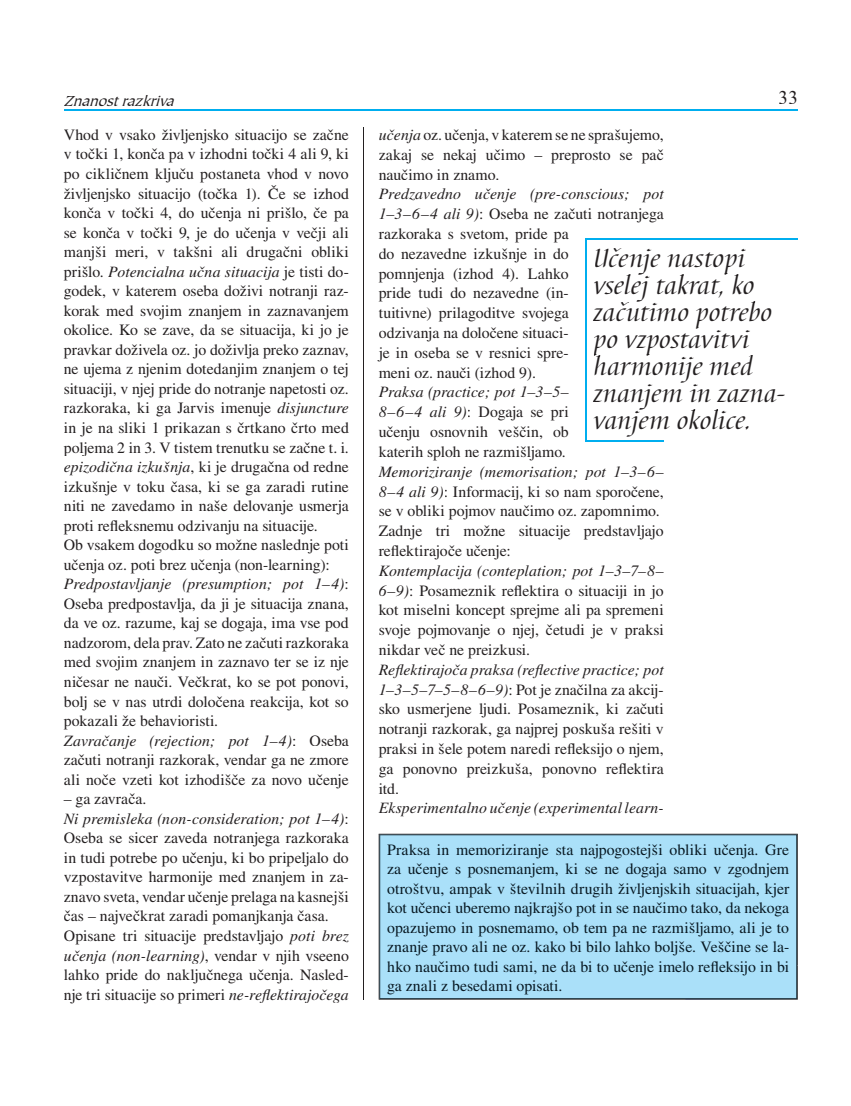
<style>
.page{position:relative;width:851px;height:1106px;background:#fff}
.page>*{position:absolute;margin:0;border:0;box-sizing:border-box;transform-origin:0 0}
.t1{font:italic 27px/54px "Barbedor TCE";color:#231f20}
.t2{font:19.5px "Nimbus Rom No 9 TCE";color:#231f20}
.t3{font:15.75px/19.5px "SS Times";color:#231f20}
.t4{font:15.75px/19.5px "SS Times";color:#071822;text-align:justify}
.t5{font:italic 15.75px "SS Times";letter-spacing:.005em;color:#231f20}
.t6{font:italic 15px "Tiepolo Itc TCE";color:#231f20}
.s1{font-style:italic}
</style>
<div class="page">
<hr style="left:64px;top:109px;width:733px;height:2px;background:#00aeef">
<hr style="left:363px;top:128px;width:1px;height:871px;background:#231f20">
<hr style="left:585px;top:238px;width:212px;height:2px;background:#00aeef">
<hr style="left:585px;top:238px;width:1px;height:204px;background:#00aeef">
<hr style="left:585px;top:440px;width:78px;height:2px;background:#00aeef">
<hr style="left:595px;top:274px;width:150px;height:1px;background:#231f20">
<hr style="left:593px;top:301px;width:161px;height:1px;background:#231f20">
<hr style="left:594px;top:355px;width:156px;height:1px;background:#231f20">
<hr style="left:593px;top:409px;width:155px;height:1px;background:#231f20">
<img style="left:685px;top:965px;width:112px;height:34px">
<div style="left:379px;top:834px;width:417px;height:164px;background:#aae0f9"></div>
<div style="left:387px;top:843px;width:402px;height:15px;background:#aae0f9"></div>
<div style="left:387px;top:863px;width:402px;height:14px;background:#aae0f9"></div>
<div style="left:387px;top:882px;width:402px;height:15px;background:#aae0f9"></div>
<div style="left:387px;top:902px;width:402px;height:14px;background:#aae0f9"></div>
<div style="left:387px;top:921px;width:402px;height:15px;background:#aae0f9"></div>
<div style="left:387px;top:941px;width:401px;height:14px;background:#aae0f9"></div>
<div style="left:387px;top:960px;width:402px;height:15px;background:#aae0f9"></div>
<div style="left:387px;top:980px;width:174px;height:14px;background:#aae0f9"></div>
<p class="t6" style="left:64px;top:91px;width:117px">Znanostrazkriva</p>
<p class="t3" style="left:64px;top:125px;width:286px">Vhod v vsako življenjsko situacijo se za~ne v to~ki 1, kon~a pa v izhodni to~ki 4 ali 9, ki po cikli~nem klju~u postaneta vhod v novo življenjsko situacijo (to~ka 1). ^e se izhod kon~a v to~ki 4, do u~enja ni pri{lo, ~e pa se kon~a v to~ki 9, je do u~enja v ve~ji ali manj{i meri, v tak{ni ali druga~ni obliki pri{lo. <span class="s1">Potencialna u~na situacija</span> je tisti do&shy;godek, v katerem oseba doživi notranji raz&shy;korak med svojim znanjem in zaznavanjem okolice. Ko se zave, da se situacija, ki jo je pravkar doživela oz. jo doživlja preko zaznav, ne ujema z njenim dotedanjim znanjem o tej situaciji, v njej pride do notranje napetosti oz. razkoraka, ki ga Jarvis imenuje <span class="s1">disjuncture </span>in je na sliki 1 prikazan s ~rtkano ~rto med poljema 2 in 3. V tistem trenutku se za~ne t. i. <span class="s1">epizodi~na izku{nja</span>, ki je druga~na od redne izku{nje v toku ~asa, ki se ga zaradi rutine niti ne zavedamo in na{e delovanje usmerja proti refleksnemu odzivanju na situacije.<br>Ob vsakem dogodku so možne naslednje poti u~enja oz. poti brez u~enja (non-learning):<br><span class="s1">Predpostavljanje (presumption; pot 1–4)</span>:<br>Oseba predpostavlja, da ji je situacija znana, da ve oz. razume, kaj se dogaja, ima vse pod nadzorom, dela prav. Zato ne za~uti razkoraka med svojim znanjem in zaznavo ter se iz nje ni~esar ne nau~i. Ve~krat, ko se pot ponovi, bolj se v nas utrdi dolo~ena reakcija, kot so pokazali že behavioristi.<br><span class="s1">Zavra~anje (rejection; pot 1–4)</span>: Oseba za~uti notranji razkorak, vendar ga ne zmore ali no~e vzeti kot izhodi{~e za novo u~enje</p>
<p class="t3" style="left:64px;top:789px;width:286px">– ga zavra~a.<br><span class="s1">Ni premisleka (non-consideration; pot 1–4)</span>:<br>Oseba se sicer zaveda notranjega razkoraka in tudi potrebe po u~enju, ki bo pripeljalo do vzpostavitve harmonije med znanjem in za&shy;znavo sveta, vendar u~enje prelaga na kasnej{i ~as – najve~krat zaradi pomanjkanja ~asa.<br>Opisane tri situacije predstavljajo <span class="s1">poti brez u~enja (non-learning)</span>, vendar v njih vseeno lahko pride do naklju~nega u~enja. Nasled&shy;nje tri situacije so primeri <span class="s1">ne-reflektirajo~ega</span></p>
<p class="t2" style="left:778px;top:86px;width:21px">33</p>
<p class="t3" style="left:378px;top:125px;width:286px;text-align:justify"><span class="s1">u~enja</span> oz. u~enja, v katerem se ne spra{ujemo, zakaj se nekaj u~imo – preprosto se pa~ nau~imo in znamo.</p>
<p class="t3" style="left:378px;top:184px;width:286px"><span class="s1">Predzavedno u~enje (pre-conscious; pot<br>1–3–6–4 ali 9)</span>: Oseba ne za~uti notranjega razkoraka s svetom, pride pa<br>do nezavedne izku{nje in do<br>pomnjenja (izhod 4). Lahko<br>pride tudi do nezavedne (in-<br>tuitivne) prilagoditve svojega<br>odzivanja na dolo~ene situaci-<br>je in oseba se v resnici spre-<br>meni oz. nau~i (izhod 9).</p>
<p class="t3" style="left:378px;top:382px;width:191px;text-align:justify"><span class="s1">Praksa (practice; pot 1–3–5– 8–6–4 ali 9)</span>: Dogaja se pri u~enju osnovnih ve{~in, ob katerih sploh ne razmi{ljamo.</p>
<p class="t3" style="left:378px;top:461px;width:286px"><span class="s1">Memoriziranje (memorisation; pot 1–3–6– 8–4 ali 9)</span>: Informacij, ki so nam sporo~ene, se v obliki pojmov nau~imo oz. zapomnimo.<br>Zadnje tri možne situacije predstavljajo reflektirajo~e u~enje:</p>
<p class="t3" style="left:378px;top:560px;width:286px;text-align:justify"><span class="s1">Kontemplacija (conteplation; pot 1–3–7–8– 6–9)</span>: Posameznik reflektira o situaciji in jo kot miselni koncept sprejme ali pa spremeni svoje pojmovanje o njej, ~etudi je v praksi nikdar ve~ ne preizkusi.</p>
<p class="t3" style="left:378px;top:659px;width:286px;text-align:justify"><span class="s1">Reflektirajo~a praksa (reflective practice; pot 1–3–5–7–5–8–6–9)</span>: Pot je zna~ilna za akcij&shy;sko usmerjene ljudi. Posameznik, ki za~uti notranji razkorak, ga najprej posku{a re{iti v praksi in {ele potem naredi refleksijo o njem, ga ponovno preizku{a, ponovno reflektira itd.</p>
<p class="t5" style="left:378px;top:799px;width:286px">Eksperimentalno u~enje (experimental learn-</p>
<h1 class="t1" style="left:593px;top:232px;width:180px">Učenje nastopi začutimo potrebo</h1>
<h1 class="t1" style="left:593px;top:259px;width:163px">vselej takrat, ko</h1>
<h1 class="t1" style="left:593px;top:313px;width:157px">po vzpostavitvi</h1>
<h1 class="t1" style="left:593px;top:340px;width:161px">harmonije med</h1>
<h1 class="t1" style="left:593px;top:367px;width:193px">znanjem in zazna-</h1>
<h1 class="t1" style="left:593px;top:394px;width:159px">vanjem okolice.</h1>
<p class="t4" style="left:387px;top:839px;width:403px">Praksa in memoriziranje sta najpogostej{i obliki u~enja. Gre za u~enje s posnemanjem, ki se ne dogaja samo v zgodnjem otro{tvu, ampak v {tevilnih drugih življenjskih situacijah, kjer kot u~enci uberemo najkraj{o pot in se nau~imo tako, da nekoga opazujemo in posnemamo, ob tem pa ne razmi{ljamo, ali je to znanje pravo ali ne oz. kako bi bilo lahko bolj{e. Ve{~ine se la&shy;hko nau~imo tudi sami, ne da bi to u~enje imelo refleksijo in bi ga znali z besedami opisati.</p>
</div>
